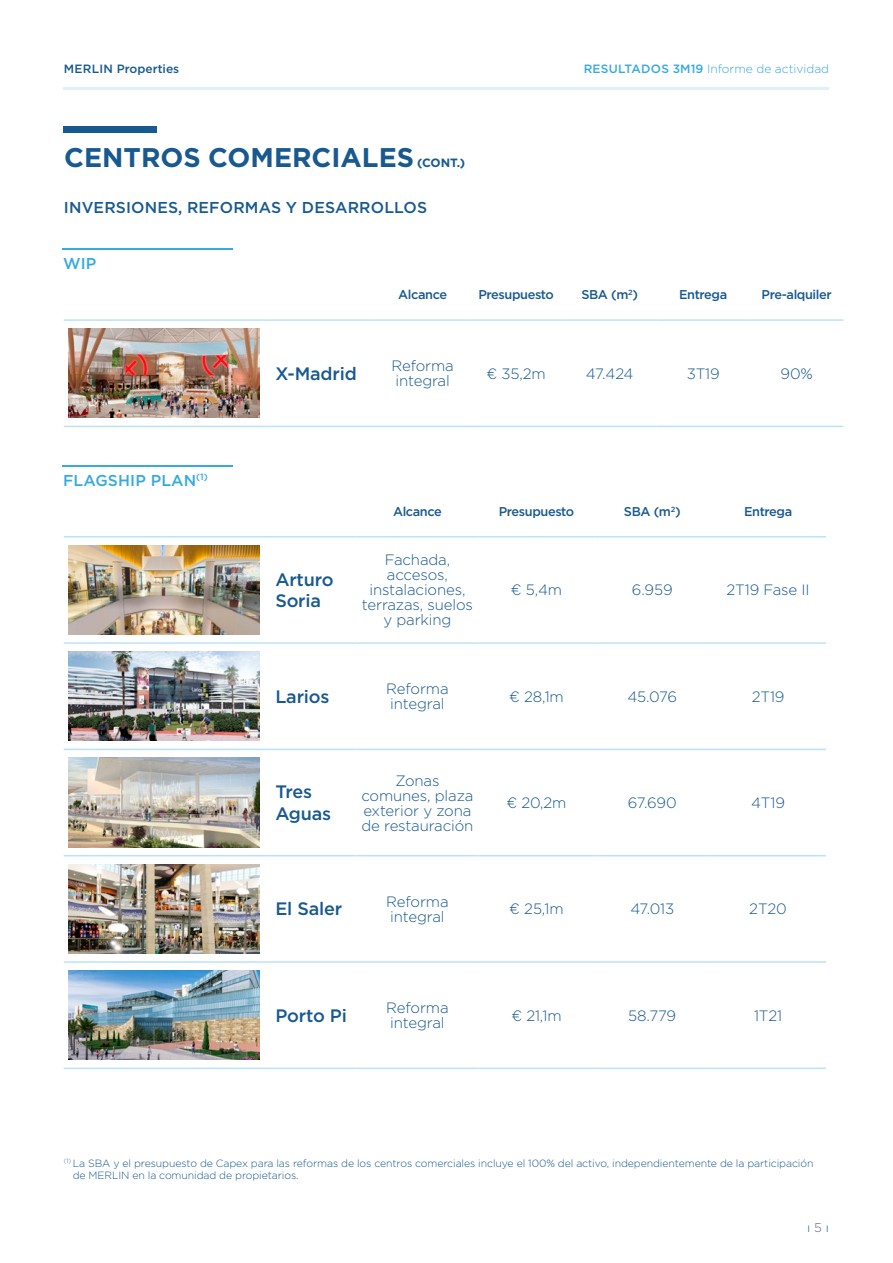
<style>
.page{position:relative;width:893px;height:1263px;background:#fff}
.page>*{position:absolute;margin:0;border:0;box-sizing:border-box;transform-origin:0 0}
.t1{font:700 27px "Gotham Pro";color:#185990}
.t2{font:500 18px/21.6px "Gotham Pro";letter-spacing:-.01em;color:#185990}
.t3{font:500 15.75px "Gotham Pro";letter-spacing:.01em;color:#185990}
.t4{font:500 15.75px "Gotham Pro";letter-spacing:.01em;color:#36a9e1}
.t5{font:300 15px/15px "Gotham Pro";letter-spacing:-.01em;color:#185990}
.t6{font:500 12.75px "Gotham Pro";letter-spacing:-.03em;color:#185990}
.t7{font:300 12.75px "Gotham Pro";color:#185990}
.t8{font:300 12px "Gotham Pro";color:#36a9e1}
.t9{font:500 12px "Gotham Pro";color:#185990}
.t10{font:700 12px "Gotham Pro";color:#185990}
.t11{font:300 10.5px/12.6px "Gotham Pro";letter-spacing:-.01em;color:#185990}
.s1{font-weight:500}
.s2{color:#626575}
</style>
<div class="page">
<hr style="left:64px;top:87px;width:765px;height:2px;background:#def1fd">
<div style="left:64px;top:127px;width:93px;height:6px;background:#185990"></div>
<hr style="left:63px;top:465px;width:170px;height:2px;background:#36a9e1">
<hr style="left:64px;top:319px;width:207px;height:2px;background:#bae3fa">
<hr style="left:271px;top:319px;width:105px;height:2px;background:#bae3fa">
<hr style="left:376px;top:319px;width:93px;height:2px;background:#bae3fa">
<hr style="left:469px;top:319px;width:94px;height:2px;background:#bae3fa">
<hr style="left:563px;top:319px;width:93px;height:2px;background:#bae3fa">
<hr style="left:656px;top:319px;width:94px;height:2px;background:#bae3fa">
<hr style="left:750px;top:319px;width:93px;height:2px;background:#bae3fa">
<hr style="left:64px;top:426px;width:207px;height:1px;background:#bae3fa">
<hr style="left:271px;top:426px;width:105px;height:1px;background:#bae3fa">
<hr style="left:376px;top:426px;width:93px;height:1px;background:#bae3fa">
<hr style="left:469px;top:426px;width:94px;height:1px;background:#bae3fa">
<hr style="left:563px;top:426px;width:93px;height:1px;background:#bae3fa">
<hr style="left:656px;top:426px;width:94px;height:1px;background:#bae3fa">
<hr style="left:750px;top:426px;width:93px;height:1px;background:#bae3fa">
<img style="left:68px;top:329px;width:191px;height:89px">
<hr style="left:64px;top:536px;width:207px;height:1px;background:#bae3fa">
<hr style="left:271px;top:536px;width:85px;height:1px;background:#bae3fa">
<hr style="left:356px;top:536px;width:123px;height:1px;background:#bae3fa">
<hr style="left:479px;top:536px;width:115px;height:1px;background:#bae3fa">
<hr style="left:594px;top:536px;width:116px;height:1px;background:#bae3fa">
<hr style="left:710px;top:536px;width:116px;height:1px;background:#bae3fa">
<hr style="left:64px;top:642px;width:207px;height:2px;background:#bae3fa">
<hr style="left:271px;top:642px;width:85px;height:2px;background:#bae3fa">
<hr style="left:356px;top:642px;width:123px;height:2px;background:#bae3fa">
<hr style="left:479px;top:642px;width:115px;height:2px;background:#bae3fa">
<hr style="left:594px;top:642px;width:116px;height:2px;background:#bae3fa">
<hr style="left:710px;top:642px;width:116px;height:2px;background:#bae3fa">
<hr style="left:64px;top:749px;width:207px;height:1px;background:#bae3fa">
<hr style="left:271px;top:749px;width:85px;height:1px;background:#bae3fa">
<hr style="left:356px;top:749px;width:123px;height:1px;background:#bae3fa">
<hr style="left:479px;top:749px;width:115px;height:1px;background:#bae3fa">
<hr style="left:594px;top:749px;width:116px;height:1px;background:#bae3fa">
<hr style="left:710px;top:749px;width:116px;height:1px;background:#bae3fa">
<hr style="left:64px;top:855px;width:207px;height:1px;background:#bae3fa">
<hr style="left:271px;top:855px;width:85px;height:1px;background:#bae3fa">
<hr style="left:356px;top:855px;width:123px;height:1px;background:#bae3fa">
<hr style="left:479px;top:855px;width:115px;height:1px;background:#bae3fa">
<hr style="left:594px;top:855px;width:116px;height:1px;background:#bae3fa">
<hr style="left:710px;top:855px;width:116px;height:1px;background:#bae3fa">
<hr style="left:64px;top:961px;width:207px;height:2px;background:#bae3fa">
<hr style="left:271px;top:961px;width:85px;height:2px;background:#bae3fa">
<hr style="left:356px;top:961px;width:123px;height:2px;background:#bae3fa">
<hr style="left:479px;top:961px;width:115px;height:2px;background:#bae3fa">
<hr style="left:594px;top:961px;width:116px;height:2px;background:#bae3fa">
<hr style="left:710px;top:961px;width:116px;height:2px;background:#bae3fa">
<hr style="left:64px;top:1067px;width:207px;height:2px;background:#bae3fa">
<hr style="left:271px;top:1067px;width:85px;height:2px;background:#bae3fa">
<hr style="left:356px;top:1067px;width:123px;height:2px;background:#bae3fa">
<hr style="left:479px;top:1067px;width:115px;height:2px;background:#bae3fa">
<hr style="left:594px;top:1067px;width:116px;height:2px;background:#bae3fa">
<hr style="left:710px;top:1067px;width:116px;height:2px;background:#bae3fa">
<img style="left:68px;top:545px;width:191px;height:89px">
<img style="left:68px;top:652px;width:191px;height:89px">
<img style="left:68px;top:758px;width:191px;height:89px">
<img style="left:68px;top:864px;width:191px;height:89px">
<img style="left:68px;top:970px;width:191px;height:90px">
<hr style="left:63px;top:248px;width:170px;height:2px;background:#36a9e1">
<p class="t9" style="left:64px;top:61px;width:117px">MERLIN Properties</p>
<p class="t8" style="left:584px;top:62px;width:247px"><span class="s1">RESULTADOS 3M19</span> Informe de actividad</p>
<h1 class="t1" style="left:64px;top:142px;width:351px">CENTROS COMERCIALES</h1>
<p class="t10" style="left:417px;top:156px;width:50px">(CONT.)</p>
<p class="t3" style="left:64px;top:199px;width:365px">INVERSIONES, REFORMAS Y DESARROLLOS</p>
<p class="t4" style="left:63px;top:254px;width:35px">WIP</p>
<p class="t4" style="left:63px;top:471px;width:146px">FLAGSHIP PLAN<sup>(1)</sup></p>
<p class="t6" style="left:398px;top:287px;width:50px">Alcance</p>
<p class="t6" style="left:478px;top:287px;width:77px">Presupuesto</p>
<p class="t6" style="left:581px;top:287px;width:58px">SBA (m<sup>2</sup>)</p>
<p class="t6" style="left:679px;top:287px;width:50px">Entrega</p>
<p class="t6" style="left:762px;top:287px;width:72px">Pre-alquiler</p>
<p class="t2" style="left:276px;top:362px;width:83px">X-Madrid</p>
<p class="t5" style="left:391px;top:359px;width:64px">Reforma integral</p>
<p class="t5" style="left:487px;top:366px;width:61px">€ 35,2m</p>
<p class="t5" style="left:586px;top:366px;width:49px">47.424</p>
<p class="t5" style="left:687px;top:366px;width:35px">3T19</p>
<p class="t5" style="left:780px;top:366px;width:34px">90%</p>
<p class="t2" style="left:275px;top:568px;width:60px">Arturo<br>Soria</p>
<p class="t6" style="left:393px;top:504px;width:50px">Alcance</p>
<p class="t6" style="left:499px;top:504px;width:77px">Presupuesto</p>
<p class="t6" style="left:624px;top:504px;width:58px">SBA (m<sup>2</sup>)</p>
<p class="t6" style="left:744px;top:504px;width:50px">Entrega</p>
<p class="t5" style="left:362px;top:553px;width:113px;text-align:center">Fachada, accesos, instalaciones, terrazas, suelos y parking</p>
<p class="t5" style="left:511px;top:583px;width:53px">€ 5,4m</p>
<p class="t5" style="left:632px;top:583px;width:42px">6.959</p>
<p class="t5" style="left:726px;top:583px;width:85px">2T19 Fase II</p>
<p class="t2" style="left:275px;top:685px;width:56px">Larios</p>
<p class="t5" style="left:386px;top:681px;width:64px">Reforma integral</p>
<p class="t5" style="left:509px;top:689px;width:56px">€ 28,1m</p>
<p class="t5" style="left:627px;top:689px;width:51px">45.076</p>
<p class="t5" style="left:752px;top:689px;width:34px">2T19</p>
<p class="t2" style="left:275px;top:781px;width:57px">Tres<br>Aguas</p>
<p class="t5" style="left:361px;top:773px;width:113px;text-align:center">Zonas comunes, plaza exterior y zona de restauración</p>
<p class="t5" style="left:506px;top:795px;width:62px">€ 20,2m</p>
<p class="t5" style="left:628px;top:795px;width:51px">67.690</p>
<p class="t5" style="left:751px;top:795px;width:35px">4T19</p>
<p class="t2" style="left:275px;top:898px;width:68px">El Saler</p>
<p class="t5" style="left:386px;top:894px;width:64px">Reforma integral</p>
<p class="t5" style="left:509px;top:902px;width:56px">€ 25,1m</p>
<p class="t5" style="left:630px;top:902px;width:45px">47.013</p>
<p class="t5" style="left:749px;top:902px;width:39px">2T20</p>
<p class="t2" style="left:275px;top:1004px;width:73px">Porto Pi</p>
<p class="t5" style="left:386px;top:1000px;width:64px">Reforma integral</p>
<p class="t5" style="left:511px;top:1008px;width:52px">€ 21,1m</p>
<p class="t5" style="left:628px;top:1008px;width:49px">58.779</p>
<p class="t5" style="left:754px;top:1008px;width:30px">1T21</p>
<p class="t11" style="left:73px;top:1157px;width:742px;text-indent:-9px"><sup>(1)</sup> La SBA y el presupuesto de Capex para las reformas de los centros comerciales incluye el 100% del activo, independientemente de la participación de MERLIN en la comunidad de propietarios.</p>
<p class="t7" style="left:807px;top:1220px;width:23px">ı <span class="s2">5</span> ı</p>
</div>
